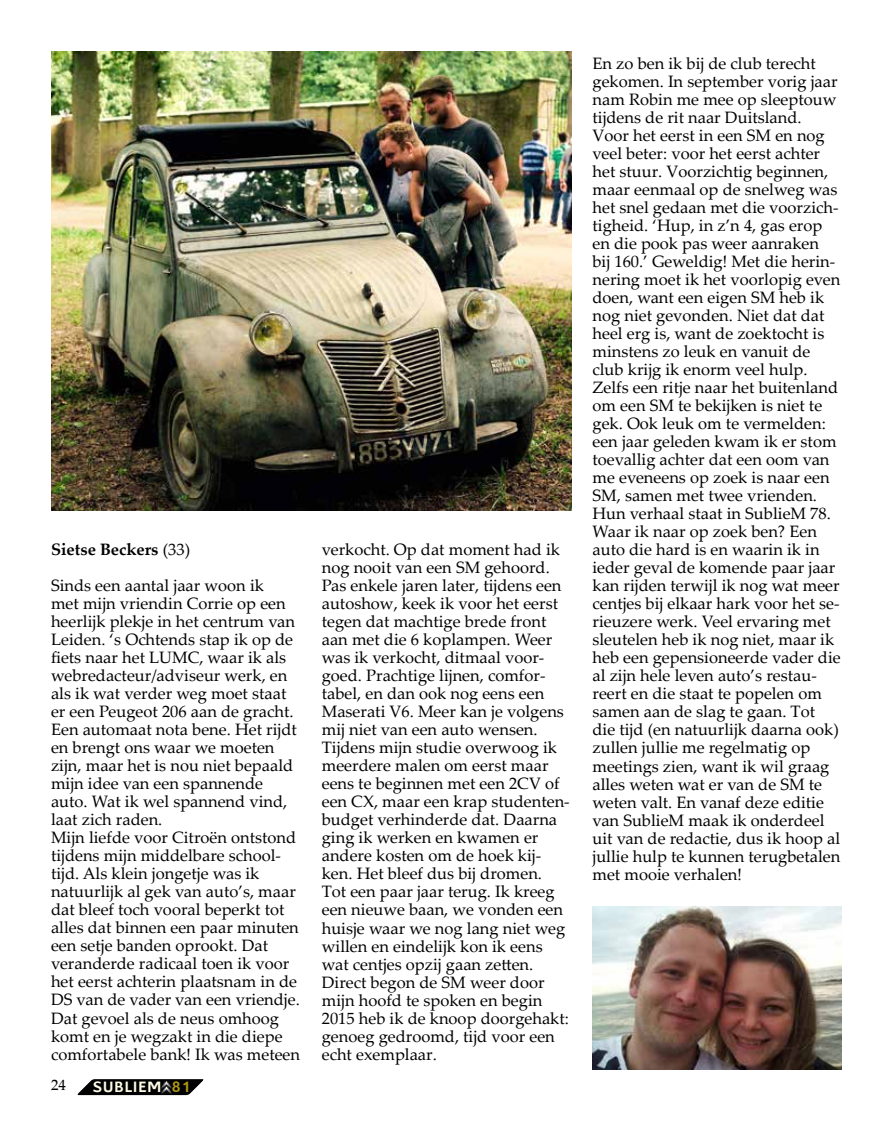
<style>
.page{position:relative;width:893px;height:1123px;background:#fff}
.page>*{position:absolute;margin:0;border:0;box-sizing:border-box;transform-origin:0 0}
.t1{font:16.5px/18px "Palatino Linotype";color:#000}
.t2{font:700 16.2px "Citroen";letter-spacing:.07em;color:#fefce6}
.t3{font:15px "Palatino";color:#000}
.s1{font-weight:700}
.s2{color:#af9611}
</style>
<div class="page">
<svg style="left:77px;top:1079px;width:127px;height:16px;background:#242424"></svg>
<img style="left:51px;top:51px;width:520px;height:460px">
<img style="left:592px;top:906px;width:250px;height:163px">
<p class="t1" style="left:51px;top:531px;width:214px;line-height:36px"><span class="s1">Sietse Beckers</span> (33)<br>Sinds een aantal jaar woon ik</p>
<p class="t1" style="left:51px;top:594px;width:251px">met mijn vriendin Corrie op een heerlijk plekje in het centrum van<br>Leiden. ‘s Ochtends stap ik op de fiets naar het LUMC, waar ik als webredacteur/adviseur werk, en als ik wat verder weg moet staat er een Peugeot 206 aan de gracht.<br>Een automaat nota bene. Het rijdt en brengt ons waar we moeten zijn, maar het is nou niet bepaald mijn idee van een spannende auto. Wat ik wel spannend vind, laat zich raden.<br>Mijn liefde voor Citroën ontstond tijdens mijn middelbare school&shy;tijd. Als klein jongetje was ik natuurlijk al gek van auto’s, maar dat bleef toch vooral beperkt tot alles dat binnen een paar minuten een setje banden oprookt. Dat veranderde radicaal toen ik voor het eerst achterin plaatsnam in de<br>DS van de vader van een vriendje.<br>Dat gevoel als de neus omhoog komt en je wegzakt in die diepe comfortabele bank! Ik was meteen</p>
<p class="t3" style="left:51px;top:1076px;width:16px">24</p>
<p class="t2" style="left:93px;top:1076px;width:100px">SUBLIEM <span class="s2">81</span></p>
<p class="t1" style="left:322px;top:540px;width:250px">verkocht. Op dat moment had ik nog nooit van een SM gehoord.<br>Pas enkele jaren later, tijdens een autoshow, keek ik voor het eerst tegen dat machtige brede front aan met die 6 koplampen. Weer was ik verkocht, ditmaal voor&shy;goed. Prachtige lijnen, comfor&shy;tabel, en dan ook nog eens een<br>Maserati V6. Meer kan je volgens mij niet van een auto wensen.<br>Tijdens mijn studie overwoog ik meerdere malen om eerst maar eens te beginnen met een 2CV of een CX, maar een krap studenten&shy;budget verhinderde dat. Daarna ging ik werken en kwamen er andere kosten om de hoek kij&shy;ken. Het bleef dus bij dromen.<br>Tot een paar jaar terug. Ik kreeg een nieuwe baan, we vonden een huisje waar we nog lang niet weg willen en eindelijk kon ik eens wat centjes opzij gaan zetten.<br>Direct begon de SM weer door mijn hoofd te spoken en begin<br>2015 heb ik de knoop doorgehakt: genoeg gedroomd, tijd voor een echt exemplaar.</p>
<p class="t1" style="left:592px;top:54px;width:250px">En zo ben ik bij de club terecht gekomen. In september vorig jaar nam Robin me mee op sleeptouw tijdens de rit naar Duitsland.<br>Voor het eerst in een SM en nog veel beter: voor het eerst achter het stuur. Voorzichtig beginnen, maar eenmaal op de snelweg was het snel gedaan met die voorzich&shy;tigheid. ‘Hup, in z’n 4, gas erop en die pook pas weer aanraken bij 160.’ Geweldig! Met die herin&shy;nering moet ik het voorlopig even doen, want een eigen SM heb ik nog niet gevonden. Niet dat dat heel erg is, want de zoektocht is minstens zo leuk en vanuit de club krijg ik enorm veel hulp.<br>Zelfs een ritje naar het buitenland om een SM te bekijken is niet te gek. Ook leuk om te vermelden: een jaar geleden kwam ik er stom toevallig achter dat een oom van me eveneens op zoek is naar een<br>SM, samen met twee vrienden.<br>Hun verhaal staat in SublieM 78.<br>Waar ik naar op zoek ben? Een auto die hard is en waarin ik in ieder geval de komende paar jaar kan rijden terwijl ik nog wat meer centjes bij elkaar hark voor het se&shy;rieuzere werk. Veel ervaring met sleutelen heb ik nog niet, maar ik heb een gepensioneerde vader die al zijn hele leven auto’s restau&shy;reert en die staat te popelen om samen aan de slag te gaan. Tot die tijd (en natuurlijk daarna ook) zullen jullie me regelmatig op meetings zien, want ik wil graag alles weten wat er van de SM te weten valt. En vanaf deze editie van SublieM maak ik onderdeel uit van de redactie, dus ik hoop al jullie hulp te kunnen terugbetalen met mooie verhalen!</p>
</div>
